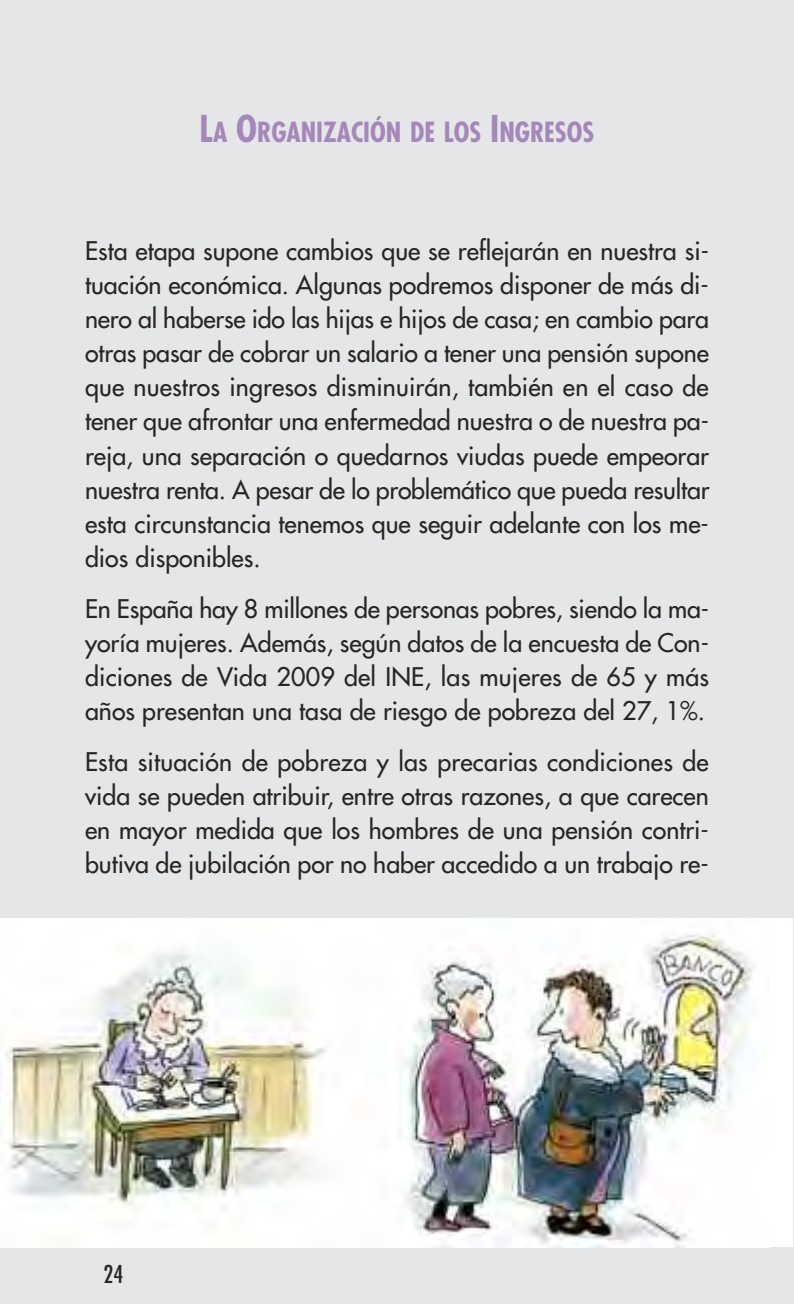
<style>
.page{position:relative;width:794px;height:1304px;background:#e5e6e7}
.page>*{position:absolute;margin:0;border:0;box-sizing:border-box;transform-origin:0 0}
.t1{font:700 condensed 27px "Futura";color:#a587b9}
.t2{font:25px/34px "Futura";color:#272627;text-align:justify}
.t3{font:condensed 24px "Futura";color:#272627}
.s1{font-size:36px}
</style>
<div class="page">
<div style="left:0;top:918px;width:792px;height:329px;background:#fff"></div>
<img style="left:0;top:933px;width:754px;height:314px">
<p class="t1" style="left:200px;top:121px;width:396px"><span class="s1">L</span>A <span class="s1">O</span>RGANIZACIÓN DE LOS <span class="s1">I</span>NGRESOS</p>
<p class="t2" style="left:85px;top:236px;width:626px">Esta etapa supone cambios que se reflejarán en nuestra si&shy;tuación económica. Algunas podremos disponer de más di&shy;nero al haberse ido las hijas e hijos de casa; en cambio para otras pasar de cobrar un salario a tener una pensión supone que nuestros ingresos disminuirán, también en el caso de tener que afrontar una enfermedad nuestra o de nuestra pa&shy;reja, una separación o quedarnos viudas puede empeorar nuestra renta. A pesar de lo problemático que pueda resultar esta circunstancia tenemos que seguir adelante con los me&shy;dios disponibles.</p>
<p class="t2" style="left:85px;top:593px;width:625px">En España hay 8 millones de personas pobres, siendo la ma&shy;yoría mujeres. Además, según datos de la encuesta de Con&shy;diciones de Vida 2009 del INE, las mujeres de 65 y más años presentan una tasa de riesgo de pobreza del 27, 1%.</p>
<p class="t2" style="left:85px;top:747px;width:625px">Esta situación de pobreza y las precarias condiciones de vida se pueden atribuir, entre otras razones, a que carecen en mayor medida que los hombres de una pensión contri&shy;butiva de jubilación por no haber accedido a un trabajo re-</p>
<p class="t3" style="left:104px;top:1263px;width:21px">24</p>
</div>
